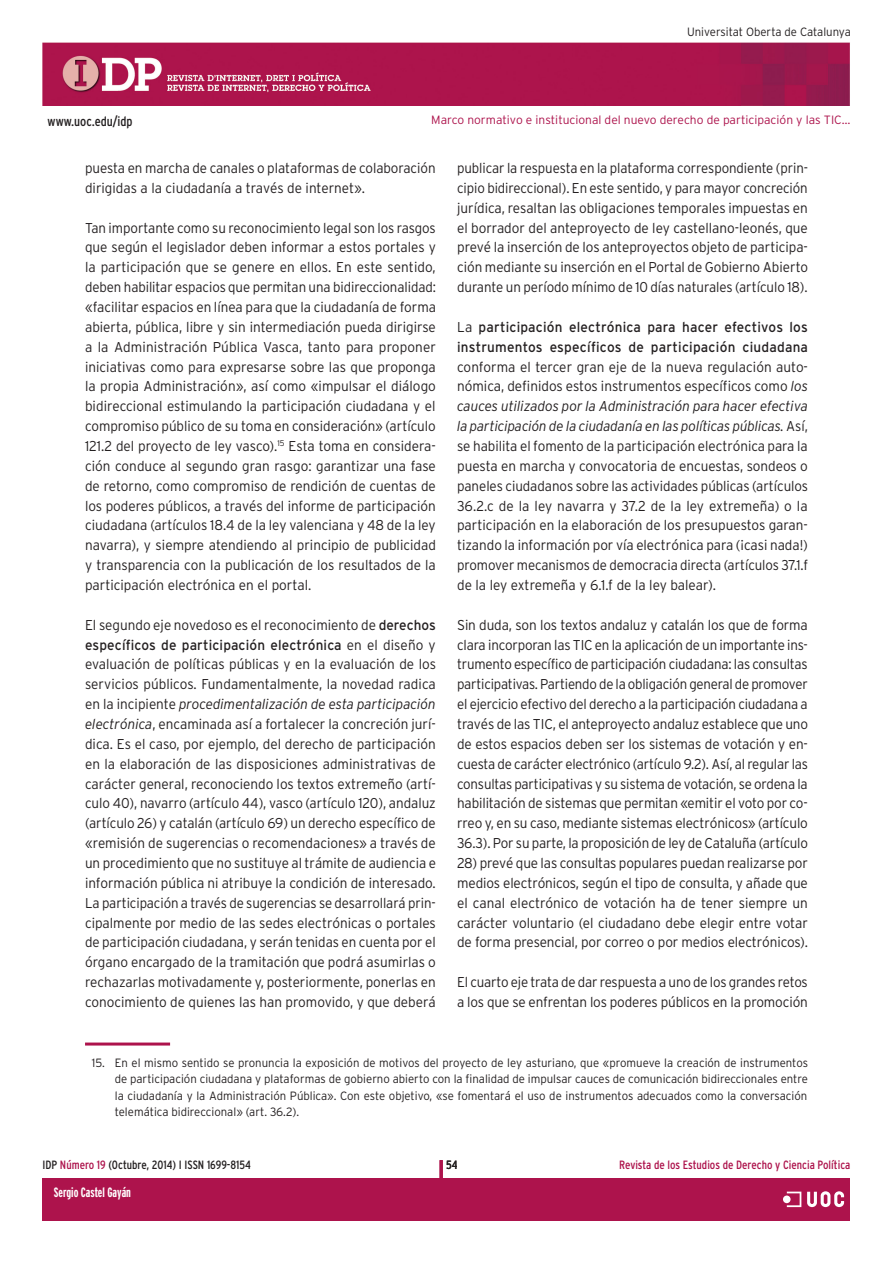
<style>
.page{position:relative;width:893px;height:1263px;background:#fff}
.page>*{position:absolute;margin:0;border:0;box-sizing:border-box;transform-origin:0 0}
.TEXTGENERAL{font:300 14.25px/19.8px "Interstate";letter-spacing:-.01em;color:#231f20;text-align:justify;scale:.95 1}
.TEXTGENERAL-2{font:300 14.25px/19.8px "Interstate";letter-spacing:-.01em;color:#231f20;scale:.94 1}
.TEXTGENERAL-3{font:300 14.25px/19.8px "Interstate";letter-spacing:-.01em;color:#231f20;text-align:justify;scale:.93 1}
.t1{font:700 extra-condensed 13.5px "Interstate";color:#fff}
.t2{font:condensed 13.5px "Interstate";color:#231f20}
.notaprimeraambfilet{font:300 12px/16.5px "Interstate";color:#231f20;text-align:justify;scale:.95 1}
.t3{font:300 12px "Interstate";color:#ad134c}
.t4{font:condensed 12px "Interstate";color:#ad134c}
.t5{font:condensed 12px "Interstate";color:#231f20}
.t6{font:700 extra-condensed 12px "Interstate";color:#fff}
.s1{font-weight:400}
.s2{font-style:italic}
.s3{color:#ad134c}
</style>
<div class="page">
<img style="left:43px;top:43px;width:807px;height:63px">
<div style="left:43px;top:1178px;width:807px;height:42px;background:#ad134c"></div>
<div style="left:783px;top:1195px;width:8px;height:8px;background:#fff;border-radius:50%"></div>
<svg style="left:787px;top:1191px;width:57px;height:17px"></svg>
<hr style="left:440px;top:1160px;width:3px;height:44px;background:#ad134c">
<hr style="left:85px;top:1042px;width:85px;height:3px;background:#ad134c">
<p class="t2" style="left:48px;top:113px;width:87px">www.uoc.edu/idp</p>
<p class="notaprimeraambfilet" style="left:687px;top:23px;width:174px">Universitat Oberta de Catalunya</p>
<p class="t3" style="left:431px;top:113px;width:421px">Marco normativo e institucional del nuevo derecho de participación y las TIC…</p>
<p class="TEXTGENERAL-2" style="left:85px;top:158px;width:375px">puesta en marcha de canales o plataformas de colaboración dirigidas a la ciudadanía a través de internet».</p>
<p class="TEXTGENERAL-2" style="left:85px;top:218px;width:375px;text-align:justify">Tan importante como su reconocimiento legal son los rasgos que según el legislador deben informar a estos portales y la participación que se genere en ellos. En este sentido, deben habilitar espacios que permitan una bidireccionalidad: «facilitar espacios en línea para que la ciudadanía de forma abierta, pública, libre y sin intermediación pueda dirigirse a la Administración Pública Vasca, tanto para proponer iniciativas como para expresarse sobre las que proponga la propia Administración», así como «impulsar el diálogo bidireccional estimulando la participación ciudadana y el compromiso público de su toma en consideración» (artículo 121.2 del proyecto de ley vasco).<sup>15</sup> Esta toma en considera&shy;ción conduce al segundo gran rasgo: garantizar una fase de retorno, como compromiso de rendición de cuentas de los poderes públicos, a través del informe de participación ciudadana (artículos 18.4 de la ley valenciana y 48 de la ley navarra), y siempre atendiendo al principio de publicidad y transparencia con la publicación de los resultados de la participación electrónica en el portal.</p>
<p class="TEXTGENERAL" style="left:85px;top:615px;width:371px">El segundo eje novedoso es el reconocimiento de <span class="s1">derechos específicos de participación electrónica</span> en el diseño y evaluación de políticas públicas y en la evaluación de los servicios públicos. Fundamentalmente, la novedad radica en la incipiente <span class="s2">procedimentalización de esta participación electrónica</span>, encaminada así a fortalecer la concreción jurí&shy;dica. Es el caso, por ejemplo, del derecho de participación en la elaboración de las disposiciones administrativas de carácter general, reconociendo los textos extremeño (artí&shy;culo 40), navarro (artículo 44), vasco (artículo 120), andaluz (artículo 26) y catalán (artículo 69) un derecho específico de «remisión de sugerencias o recomendaciones» a través de un procedimiento que no sustituye al trámite de audiencia e información pública ni atribuye la condición de interesado.<br>La participación a través de sugerencias se desarrollará prin&shy;cipalmente por medio de las sedes electrónicas o portales de participación ciudadana, y serán tenidas en cuenta por el órgano encargado de la tramitación que podrá asumirlas o rechazarlas motivadamente y, posteriormente, ponerlas en conocimiento de quienes las han promovido, y que deberá</p>
<p class="TEXTGENERAL-3" style="left:457px;top:158px;width:379px">publicar la respuesta en la plataforma correspondiente (prin&shy;cipio bidireccional). En este sentido, y para mayor concreción jurídica, resaltan las obligaciones temporales impuestas en el borrador del anteproyecto de ley castellano-leonés, que prevé la inserción de los anteproyectos objeto de participa&shy;ción mediante su inserción en el Portal de Gobierno Abierto durante un período mínimo de 10 días naturales (artículo 18).</p>
<p class="TEXTGENERAL" style="left:457px;top:317px;width:371px">La <span class="s1">participación electrónica para hacer efectivos los instrumentos específicos de participación ciudadana </span>conforma el tercer gran eje de la nueva regulación auto&shy;nómica, definidos estos instrumentos específicos como <span class="s2">los cauces utilizados por la Administración para hacer efectiva la participación de la ciudadanía en las políticas públicas.</span> Así, se habilita el fomento de la participación electrónica para la puesta en marcha y convocatoria de encuestas, sondeos o paneles ciudadanos sobre las actividades públicas (artículos 36.2.c de la ley navarra y 37.2 de la ley extremeña) o la participación en la elaboración de los presupuestos garan&shy;tizando la información por vía electrónica para (¡casi nada!) promover mecanismos de democracia directa (artículos 37.1.f de la ley extremeña y 6.1.f de la ley balear).</p>
<p class="TEXTGENERAL" style="left:457px;top:615px;width:371px">Sin duda, son los textos andaluz y catalán los que de forma clara incorporan las TIC en la aplicación de un importante ins&shy;trumento específico de participación ciudadana: las consultas participativas. Partiendo de la obligación general de promover el ejercicio efectivo del derecho a la participación ciudadana a través de las TIC, el anteproyecto andaluz establece que uno de estos espacios deben ser los sistemas de votación y en&shy;cuesta de carácter electrónico (artículo 9.2). Así, al regular las consultas participativas y su sistema de votación, se ordena la habilitación de sistemas que permitan «emitir el voto por co&shy;rreo y, en su caso, mediante sistemas electrónicos» (artículo 36.3). Por su parte, la proposición de ley de Cataluña (artículo</p>
<p class="TEXTGENERAL" style="left:457px;top:853px;width:371px">28) prevé que las consultas populares puedan realizarse por medios electrónicos, según el tipo de consulta, y añade que el canal electrónico de votación ha de tener siempre un carácter voluntario (el ciudadano debe elegir entre votar de forma presencial, por correo o por medios electrónicos).</p>
<p class="TEXTGENERAL-2" style="left:457px;top:972px;width:375px">El cuarto eje trata de dar respuesta a uno de los grandes retos a los que se enfrentan los poderes públicos en la promoción</p>
<p class="notaprimeraambfilet" style="left:115px;top:1054px;width:731px;text-indent:-23px">15. En el mismo sentido se pronuncia la exposición de motivos del proyecto de ley asturiano, que «promueve la creación de instrumentos de participación ciudadana y plataformas de gobierno abierto con la finalidad de impulsar cauces de comunicación bidireccionales entre la ciudadanía y la Administración Pública». Con este objetivo, «se fomentará el uso de instrumentos adecuados como la conversación telemática bidireccional» (art. 36.2).</p>
<p class="t5" style="left:43px;top:1158px;width:210px">IDP <span class="s3">Número 19</span> (Octubre, 2014) I ISSN 1699-8154</p>
<p class="t4" style="left:619px;top:1158px;width:233px">Revista de los Estudios de Derecho y Ciencia Política</p>
<p class="t1" style="left:54px;top:1185px;width:62px">Jose R. Agustin</p>
<p class="t5" style="left:446px;top:1158px;width:13px">54</p>
<p class="t1" style="left:54px;top:1185px;width:79px">Sergio Castel Gayán</p>
<p class="t6" style="left:54px;top:1185px;width:31px">Eloi Puig</p>
<p class="t6" style="left:59px;top:1185px;width:31px">Eloi Puig</p>
</div>
